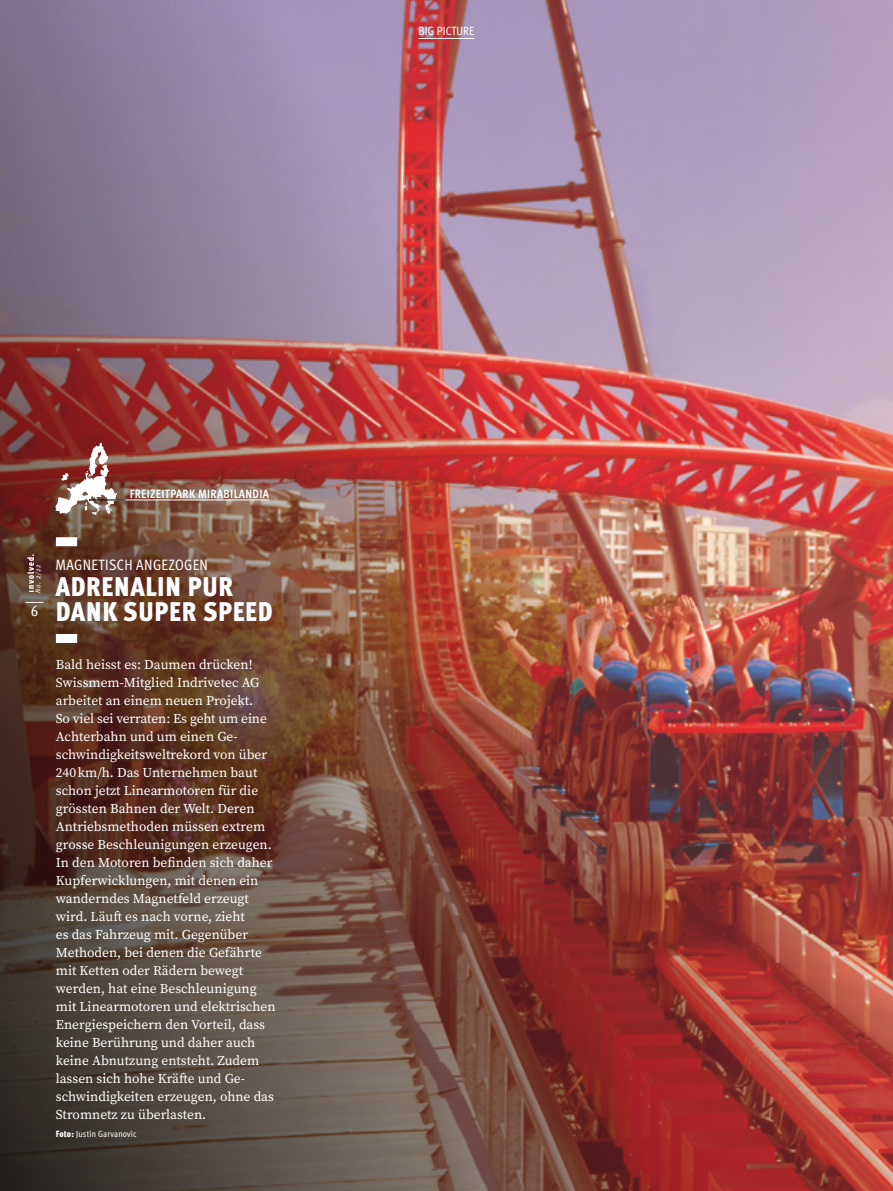
<style>
.page{position:relative;width:893px;height:1191px;background:#fff}
.page>*{position:absolute;margin:0;border:0;box-sizing:border-box;transform-origin:0 0}
.t1{font:900 condensed 27px/25.5px "Meta Pro";letter-spacing:.03em;color:#fff}
.t2{font:condensed 15px "Meta Pro";letter-spacing:.02em;color:#fff}
.t3{font:13.5px/18px "Source Serif Pro";color:#fff}
.t4{font:700 condensed 12px "Meta Pro";letter-spacing:.03em;color:#fff}
.t5{font:condensed 12px "Meta Pro";letter-spacing:.01em;color:#fff}
.t6{font:condensed 9px "Meta Pro";letter-spacing:.02em;color:#fff}
.t7{font:italic condensed 7.35px "Meta Pro";color:#fff}
.s1{font-weight:900}
</style>
<div class="page">
<img style="left:0;top:0;width:893px;height:1191px">
<hr style="left:107px;top:500px;width:162px;height:1px;background:#fff">
<hr style="left:90px;top:500px;width:36px;height:1px;background:#000">
<svg style="left:54px;top:442px;width:63px;height:73px"></svg>
<div style="left:56px;top:537px;width:21px;height:9px;background:#fff"></div>
<div style="left:56px;top:634px;width:21px;height:9px;background:#fff"></div>
<svg style="left:26px;top:602px;width:18px;height:1px"></svg>
<svg style="left:27px;top:554px;width:7px;height:38px"></svg>
<hr style="left:419px;top:38px;width:55px;height:1px;background:#fff">
<p class="t5" style="left:419px;top:21px;width:57px">BIG PICTURE</p>
<p class="t4" style="left:130px;top:484px;width:141px">FREIZEITPARK MIRABILANDIA</p>
<p class="t7" style="left:33px;top:592px;width:29px;rotate:-90deg">No. 2/22</p>
<p class="t2" style="left:31px;top:599px;width:9px">6</p>
<p class="t2" style="left:56px;top:554px;width:154px">MAGNETISCH ANGEZOGEN</p>
<h1 class="t1" style="left:56px;top:572px;width:218px">ADRENALIN PUR<br>DANK SUPER SPEED</h1>
<p class="t3" style="left:56px;top:655px;width:221px">Bald heisst es: Daumen drücken!<br>Swissmem-Mitglied Indrivetec AG arbeitet an einem neuen Projekt.<br>So viel sei verraten: Es geht um eine<br>Achterbahn und um einen Ge&shy;schwindigkeitsweltrekord von über<br>240km/h. Das Unternehmen baut schon jetzt Linearmotoren für die grössten Bahnen der Welt. Deren<br>Antriebsmethoden müssen extrem grosse Beschleunigungen erzeugen.<br>In den Motoren befinden sich daher<br>Kupferwicklungen, mit denen ein wanderndes Magnetfeld erzeugt wird. Läuft es nach vorne, zieht<br>es das Fahrzeug mit. Gegenüber<br>Methoden, bei denen die Gefährte mit Ketten oder Rädern bewegt werden, hat eine Beschleunigung mit Linearmotoren und elektrischen<br>Energiespeichern den Vorteil, dass keine Berührung und daher auch keine Abnutzung entsteht. Zudem lassen sich hohe Kräfte und Ge&shy;schwindigkeiten erzeugen, ohne das<br>Stromnetz zu überlasten.</p>
<p class="t6" style="left:56px;top:1127px;width:82px"><span class="s1">Foto:</span> Justin Garvanovic</p>
</div>
